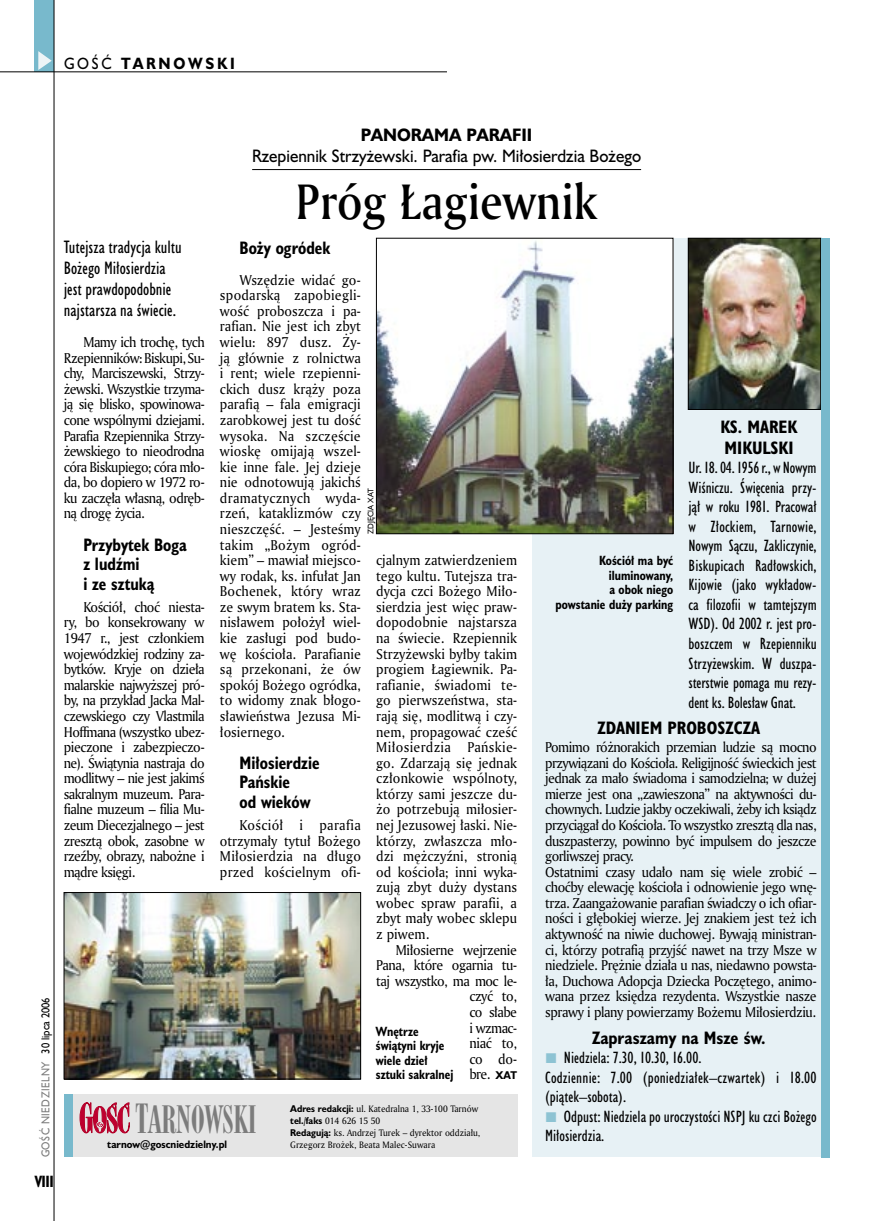
<style>
.page{position:relative;width:872px;height:1221px;background:#fff}
.page>*{position:absolute;margin:0;border:0;box-sizing:border-box;transform-origin:0 0}
._05a_tytyl_AmMd_32_pt{font:48px "Amerigo Md PL";color:#000;scale:.9 1}
._05a_tytyl_AmMd_48_pt{font:36.45px "Modern 735 PL";color:#7c7c7c;scale:.9 1}
._06-4_lead_lokal_HuCn_11_pt{font:16.5px/21px "Humanst 521 Cn PL";color:#000}
._04_srodtytul_HuCB_11_pt{font:700 16.5px/19.5px "Humanst 521 Cn PL";color:#000;scale:.94 1}
._04-3_nadtytul_lokal{font:16.5px/21px "Humanst 521 PL";color:#000;text-align:center;scale:.94 1}
._04-2_tytul_ramki{font:700 16.5px/21px "Humanst 521 Cn PL";color:#000}
._03-2_body_do_ramki{font:15px/19.5px "Humanst 521 Cn PL";color:#000}
._15a_temat_lewo{font:700 15px "Humanst 521 PL";letter-spacing:.2em;color:#000;scale:.9 1}
._16_pagina_lewa{font:700 15px "Humanst 521 Cn PL";color:#000;scale:.94 1}
._01_body_tekst{font:13.8px/15.6px "Amerigo PL";letter-spacing:-.025em;color:#000;text-align:justify;scale:.94 1}
._03-4_body_liturgii{font:13.8px/15.6px "Amerigo PL";letter-spacing:-.04em;color:#000;text-align:justify;scale:.94 1}
._09_podpis_zdjecia_HuCnB{font:700 12.3px/14.4px "Humanst 521 Cn PL";color:#000;text-align:right;scale:.94 1}
._18a_data_lewa_GOSC{font:10.5px "Humanst 521 PL";letter-spacing:.05em;color:#7c7c7c;scale:.9 1}
._18_data_lewa{font:10.5px "Humanst 521 PL";color:#000;scale:.9 1}
._20a_stopka_adres{font:700 9.9px "Humanst 521 PL";color:#000;scale:.94 1}
._20b_stopka_dzial{font:9px "Amerigo PL";color:#000;scale:.94 1}
._09a_autor_zdjecia_Hu_5_pt{font:7.5px "Humanst 521 PL";color:#000;scale:.94 1}
.s1{font-weight:400}
.s2{font-weight:700}
.s3{font-family:"Humanst 521 PL";font-weight:700;font-size:10.35px}
.s4{font-size:38.85px}
.s5{font-family:"Humanst 521 PL";font-weight:700}
</style>
<div class="page">
<div style="left:532px;top:238px;width:291px;height:918px;background:#e7f1f5"></div>
<hr style="left:252px;top:169px;width:389px;height:1px;background:#000">
<img style="left:690px;top:240px;width:129px;height:167px">
<div style="left:688px;top:238px;width:133px;height:171px;border:1px solid #000"></div>
<div style="left:64px;top:1094px;width:453px;height:62px;background:#e5e5e5"></div>
<div style="left:64px;top:1094px;width:8px;height:62px;background:#78b9cc"></div>
<svg style="left:80px;top:1102px;width:50px;height:30px"></svg>
<div style="left:35px;top:0;width:19px;height:72px;background:#78b9cc"></div>
<svg style="left:38px;top:51px;width:14px;height:19px"></svg>
<hr style="left:54px;top:0;width:1px;height:1220px;background:#000">
<hr style="left:0;top:72px;width:447px;height:1px;background:#000">
<div style="left:821px;top:238px;width:8px;height:918px;background:#78b9cc"></div>
<img style="left:378px;top:240px;width:293px;height:292px">
<div style="left:376px;top:238px;width:297px;height:296px;border:1px solid #000"></div>
<img style="left:66px;top:894px;width:293px;height:183px">
<div style="left:64px;top:892px;width:297px;height:187px;border:1px solid #000"></div>
<p class="_15a_temat_lewo" style="left:64px;top:53px;width:191px"><span class="s1">GOŚĆ</span> TARNOWSKI</p>
<p class="_18_data_lewa" style="left:38px;top:1053px;width:64px;rotate:-90deg">30 lipca 2006</p>
<p class="_18a_data_lewa_GOSC" style="left:38px;top:1157px;width:108px;rotate:-90deg">GOŚĆ NIEDZIELNY</p>
<p class="_16_pagina_lewa" style="left:35px;top:1170px;width:22px">VIII</p>
<p class="_04-3_nadtytul_lokal" style="left:252px;top:124px;width:415px"><span class="s2">PANORAMA PARAFII<br></span>Rzepiennik Strzyżewski. Parafia pw. Miłosierdzia Bożego</p>
<p class="_05a_tytyl_AmMd_32_pt" style="left:296px;top:169px;width:336px">Próg Łagiewnik</p>
<p class="_06-4_lead_lokal_HuCn_11_pt" style="left:64px;top:237px;width:119px">Tutejsza tradycja kultu<br>Bożego Miłosierdzia jest prawdopodobnie najstarsza na świecie.</p>
<p class="_01_body_tekst" style="left:64px;top:334px;width:151px;text-indent:20px">Mamy ich trochę, tych Rzepienników: Biskupi, Su&shy;chy, Marciszewski, Strzy&shy;żewski. Wszystkie trzyma&shy;ją się blisko, spowinowa&shy;cone wspólnymi dziejami.<br>Parafia Rzepiennika Strzy&shy;żewskiego to nieodrodna córa Biskupiego; córa mło&shy;da, bo dopiero w 1972 ro&shy;ku zaczęła własną, odręb&shy;ną drogę życia.</p>
<p class="_04_srodtytul_HuCB_11_pt" style="left:83px;top:534px;width:112px">Przybytek Boga z ludźmi<br>i ze sztuką</p>
<p class="_01_body_tekst" style="left:64px;top:598px;width:151px;text-indent:20px">Kościół, choć niesta&shy;ry, bo konsekrowany w 1947 r., jest członkiem wojewódzkiej rodziny za&shy;bytków. Kryje on dzieła malarskie najwyższej pró&shy;by, na przykład Jacka Mal&shy;czewskiego czy Vlastmila Hoffmana (wszystko ubez&shy;pieczone i zabezpieczo&shy;ne). Świątynia nastraja do modlitwy – nie jest jakimś sakralnym muzeum. Para&shy;fialne muzeum – filia Mu&shy;zeum Diecezjalnego – jest zresztą obok, zasobne w rzeźby, obrazy, nabożne i mądre księgi.</p>
<p class="_04_srodtytul_HuCB_11_pt" style="left:239px;top:237px;width:98px">Boży ogródek</p>
<p class="_01_body_tekst" style="left:220px;top:271px;width:151px;text-indent:20px">Wszędzie widać go&shy;spodarską zapobiegli&shy;wość proboszcza i pa&shy;rafian. Nie jest ich zbyt wielu: 897 dusz. Ży&shy;ją głównie z rolnictwa i rent; wiele rzepienni&shy;ckich dusz krąży poza parafią – fala emigracji zarobkowej jest tu dość wysoka. Na szczęście wioskę omijają wszel&shy;kie inne fale. Jej dzieje nie odnotowują jakichś dramatycznych wyda&shy;rzeń, kataklizmów czy nieszczęść. – Jesteśmy takim „Bożym ogród&shy;kiem” – mawiał miejsco&shy;wy rodak, ks. infułat Jan Bochenek, który wraz ze swym bratem ks. Sta&shy;nisławem położył wiel&shy;kie zasługi pod budo&shy;wę kościoła. Parafianie są przekonani, że ów spokój Bożego ogródka, to widomy znak błogo&shy;sławieństwa Jezusa Mi&shy;łosiernego.</p>
<p class="_04_srodtytul_HuCB_11_pt" style="left:239px;top:752px;width:87px">Miłosierdzie<br>Pańskie<br>od wieków</p>
<p class="_01_body_tekst" style="left:220px;top:816px;width:151px;text-indent:20px">Kościół i parafia otrzymały tytuł Bożego Miłosierdzia na długo przed kościelnym ofi-</p>
<p class="_09a_autor_zdjecia_Hu_5_pt" style="left:366px;top:534px;width:50px;rotate:-90deg">ZDJĘCIA XAT</p>
<p class="_01_body_tekst" style="left:376px;top:552px;width:151px">cjalnym zatwierdzeniem tego kultu. Tutejsza tra&shy;dycja czci Bożego Miło&shy;sierdzia jest więc praw&shy;dopodobnie najstarsza na świecie. Rzepiennik Strzyżewski byłby takim progiem Łagiewnik. Pa&shy;rafianie, świadomi te&shy;go pierwszeństwa, sta&shy;rają się, modlitwą i czy&shy;nem, propagować cześć Miłosierdzia Pańskie&shy;go. Zdarzają się jednak członkowie wspólnoty, którzy sami jeszcze du&shy;żo potrzebują miłosier&shy;nej Jezusowej łaski. Nie&shy;którzy, zwłaszcza mło&shy;dzi mężczyźni, stronią od kościoła; inni wyka&shy;zują zbyt duży dystans wobec spraw parafii, a zbyt mały wobec sklepu z piwem.</p>
<p class="_01_body_tekst" style="left:376px;top:941px;width:151px;text-align:right">Miłosierne wejrzenie<br>Pana, które ogarnia tu&shy;taj wszystko, ma moc le&shy;czyć to,<br>co słabe<br>i wzmac-<br>niać to,<br>co do-<br>bre. <span class="s3">XAT</span></p>
<p class="_09_podpis_zdjecia_HuCnB" style="left:376px;top:1023px;width:84px;text-align:left">Wnętrze świątyni kryje wiele dzieł sztuki sakralnej</p>
<p class="_05a_tytyl_AmMd_48_pt" style="left:136px;top:1096px;width:136px"><span class="s4">T</span>ARNOWSKI</p>
<p class="_20b_stopka_dzial" style="left:290px;top:1102px;width:201px"><span class="s5">Adres redakcji:</span> ul. Katedralna 1, 33-100 Tarnów</p>
<p class="_20b_stopka_dzial" style="left:290px;top:1114px;width:97px"><span class="s5">tel.</span><span class="s2">/</span><span class="s5">faks</span> 014 626 15 50</p>
<p class="_20b_stopka_dzial" style="left:290px;top:1126px;width:204px"><span class="s5">Redagują:</span> ks. Andrzej Turek – dyrektor oddziału,</p>
<p class="_20a_stopka_adres" style="left:107px;top:1137px;width:129px">tarnow@goscniedzielny.pl</p>
<p class="_20b_stopka_dzial" style="left:290px;top:1138px;width:156px">Grzegorz Brożek, Beata Malec-Suwara</p>
<p class="_09_podpis_zdjecia_HuCnB" style="left:555px;top:553px;width:127px">Kościół ma być iluminowany,<br>a obok niego<br>powstanie duży parking</p>
<p class="_04-2_tytul_ramki" style="left:720px;top:416px;width:78px">KS. MAREK<br>MIKULSKI</p>
<p class="_03-2_body_do_ramki" style="left:688px;top:458px;width:130px;text-align:justify">Ur. 18. 04. 1956 r., w Nowym Wiśniczu. Święcenia przy&shy;jął w roku 1981. Pracował w Złockiem, Tarnowie, Nowym Sączu, Zakliczynie, Biskupicach Radłowskich, Kijowie (jako wykładow&shy;ca filozofii w tamtejszym WSD). Od 2002 r. jest pro&shy;boszczem w Rzepienniku Strzyżewskim. W duszpa&shy;sterstwie pomaga mu rezy&shy;dent ks. Bolesław Gnat.</p>
<p class="_04-2_tytul_ramki" style="left:597px;top:717px;width:164px">ZDANIEM PROBOSZCZA</p>
<p class="_03-4_body_liturgii" style="left:545px;top:739px;width:290px">Pomimo różnorakich przemian ludzie są mocno przywiązani do Kościoła. Religijność świeckich jest jednak za mało świadoma i samodzielna; w dużej mierze jest ona „zawieszona” na aktywności du&shy;chownych. Ludzie jakby oczekiwali, żeby ich ksiądz przyciągał do Kościoła. To wszystko zresztą dla nas, duszpasterzy, powinno być impulsem do jeszcze gorliwszej pracy.</p>
<p class="_03-4_body_liturgii" style="left:545px;top:863px;width:290px">Ostatnimi czasy udało nam się wiele zrobić – choćby elewację kościoła i odnowienie jego wnę&shy;trza. Zaangażowanie parafian świadczy o ich ofiar&shy;ności i głębokiej wierze. Jej znakiem jest też ich aktywność na niwie duchowej. Bywają ministran&shy;ci, którzy potrafią przyjść nawet na trzy Msze w niedziele. Prężnie działa u nas, niedawno powsta&shy;ła, Duchowa Adopcja Dziecka Poczętego, animo&shy;wana przez księdza rezydenta. Wszystkie nasze sprawy i plany powierzamy Bożemu Miłosierdziu.</p>
<p class="_04-2_tytul_ramki" style="left:592px;top:1026px;width:175px">Zapraszamy na Msze św.</p>
<p class="_03-2_body_do_ramki" style="left:564px;top:1047px;width:139px">Niedziela: 7.30, 10.30, 16.00.</p>
<p class="_03-2_body_do_ramki" style="left:545px;top:1067px;width:273px">Codziennie: 7.00 (poniedziałek–czwartek) i 18.00 (piątek–sobota).</p>
<p class="_03-2_body_do_ramki" style="left:545px;top:1106px;width:273px;text-indent:19px">Odpust: Niedziela po uroczystości NSPJ ku czci Bożego<br>Miłosierdzia.</p>
</div>
